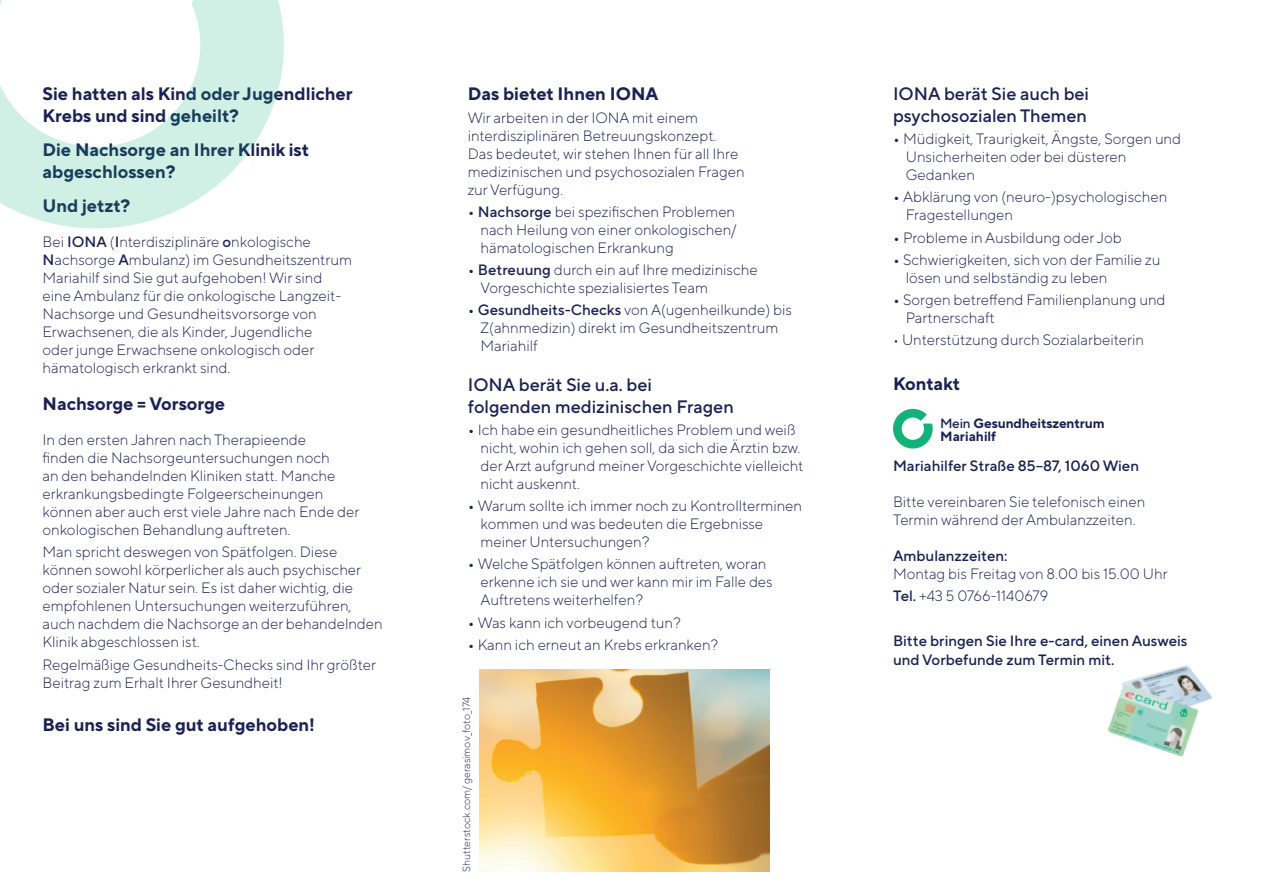
<style>
.page{position:relative;width:1263px;height:893px;background:#fff}
.page>*{position:absolute;margin:0;border:0;box-sizing:border-box;transform-origin:0 0}
.t1{font:700 18px/21.6px "TT Norms Pro";color:#1a2155}
.t2{font:500 18px/21.6px "TT Norms Pro";color:#1a2155}
.t3{font:300 15px/18px "TT Norms Pro";color:#1a2155}
.t4{font:500 15px/19.8px "TT Norms Pro";color:#1a2155}
.t5{font:700 13.5px/13.5px "TT Norms Pro";letter-spacing:-.005em;color:#1a2155}
.t6{font:300 10.5px "TT Norms Pro";color:#1a2155}
.s1{font-weight:500}
</style>
<div class="page">
<img style="left:1108px;top:665px;width:104px;height:92px">
<svg style="left:0;top:0;width:284px;height:229px"></svg>
<img style="left:479px;top:670px;width:291px;height:202px">
<svg style="left:893px;top:409px;width:40px;height:39px"></svg>
<p class="t1" style="left:43px;top:83px;width:312px">Sie hatten als Kind oder Jugendlicher<br>Krebs und sind geheilt?</p>
<p class="t1" style="left:43px;top:139px;width:268px">Die Nachsorge an Ihrer Klinik ist abgeschlossen?</p>
<p class="t1" style="left:43px;top:195px;width:89px">Und jetzt?</p>
<p class="t3" style="left:43px;top:232px;width:311px">Bei <span class="s1">IONA</span> (<span class="s1">I</span>nterdisziplinäre <span class="s1">o</span>nkologische <span class="s1">N</span>achsorge <span class="s1">A</span>mbulanz) im Gesundheitszentrum Mariahilf sind Sie gut aufgehoben! Wir sind eine Ambulanz für die onkologische Langzeit-Nachsorge und Gesundheitsvorsorge von Erwachsenen, die als Kinder, Jugendliche<br>oder junge Erwachsene onkologisch oder hämatologisch erkrankt sind.</p>
<p class="t1" style="left:43px;top:392px;width:184px">Nachsorge = Vorsorge</p>
<p class="t3" style="left:43px;top:430px;width:318px">In den ersten Jahren nach Therapieende<br>finden die Nachsorgeuntersuchungen noch<br>an den behandelnden Kliniken statt. Manche erkrankungsbedingte Folgeerscheinungen können aber auch erst viele Jahre nach Ende der onkologischen Behandlung auftreten.</p>
<p class="t3" style="left:43px;top:542px;width:342px">Man spricht deswegen von Spätfolgen. Diese können sowohl körperlicher als auch psychischer oder sozialer Natur sein. Es ist daher wichtig, die empfohlenen Untersuchungen weiterzuführen, auch nachdem die Nachsorge an der behandelnden Klinik abgeschlossen ist.</p>
<p class="t3" style="left:43px;top:655px;width:335px">Regelmäßige Gesundheits-Checks sind Ihr größter<br>Beitrag zum Erhalt Ihrer Gesundheit!</p>
<p class="t1" style="left:43px;top:714px;width:274px">Bei uns sind Sie gut aufgehoben!</p>
<p class="t1" style="left:468px;top:83px;width:192px">Das bietet Ihnen IONA</p>
<p class="t3" style="left:468px;top:108px;width:278px">Wir arbeiten in der IONA mit einem interdisziplinären Betreuungskonzept.<br>Das bedeutet, wir stehen Ihnen für all Ihre medizinischen und psychosozialen Fragen zur Verfügung.</p>
<p class="t3" style="left:480px;top:202px;width:258px;text-align:justify;text-indent:-13px"><span class="s1">• Nachsorge</span> bei spezifischen Problemen nach Heilung von einer onkologischen/ hämatologischen Erkrankung</p>
<p class="t3" style="left:480px;top:260px;width:279px;text-indent:-13px"><span class="s1">• Betreuung</span> durch ein auf Ihre medizinische<br>Vorgeschichte spezialisiertes Team</p>
<p class="t3" style="left:480px;top:301px;width:313px;text-indent:-13px"><span class="s1">• Gesundheits-Checks</span> von A(ugenheilkunde) bis<br>Z(ahnmedizin) direkt im Gesundheitszentrum<br>Mariahilf</p>
<p class="t2" style="left:468px;top:373px;width:268px">IONA berät Sie u.a. bei folgenden medizinischen Fragen</p>
<p class="t3" style="left:480px;top:420px;width:324px;text-indent:-13px"><span class="s1">•</span> Ich habe ein gesundheitliches Problem und weiß nicht, wohin ich gehen soll, da sich die Ärztin bzw. der Arzt aufgrund meiner Vorgeschichte vielleicht nicht auskennt.</p>
<p class="t3" style="left:480px;top:496px;width:323px;text-indent:-13px"><span class="s1">•</span> Warum sollte ich immer noch zu Kontrollterminen kommen und was bedeuten die Ergebnisse meiner Untersuchungen?</p>
<p class="t3" style="left:480px;top:555px;width:294px;text-indent:-13px"><span class="s1">•</span> Welche Spätfolgen können auftreten, woran erkenne ich sie und wer kann mir im Falle des<br>Auftretens weiterhelfen?</p>
<p class="t3" style="left:468px;top:613px;width:214px"><span class="s1">•</span> Was kann ich vorbeugend tun?</p>
<p class="t3" style="left:468px;top:635px;width:252px"><span class="s1">•</span> Kann ich erneut an Krebs erkranken?</p>
<p class="t6" style="left:460px;top:872px;width:176px;rotate:-90deg">Shutterstock.com/ gerasimov_foto_174</p>
<p class="t2" style="left:893px;top:83px;width:198px">IONA berät Sie auch bei psychosozialen Themen</p>
<p class="t3" style="left:906px;top:129px;width:277px;text-indent:-13px"><span class="s1">•</span> Müdigkeit, Traurigkeit, Ängste, Sorgen und<br>Unsicherheiten oder bei düsteren<br>Gedanken</p>
<p class="t3" style="left:906px;top:188px;width:263px;text-indent:-13px"><span class="s1">•</span> Abklärung von (neuro-)psychologischen<br>Fragestellungen</p>
<p class="t3" style="left:893px;top:228px;width:230px"><span class="s1">•</span> Probleme in Ausbildung oder Job</p>
<p class="t3" style="left:906px;top:250px;width:256px;text-indent:-13px"><span class="s1">•</span> Schwierigkeiten, sich von der Familie zu lösen und selbständig zu leben</p>
<p class="t3" style="left:906px;top:290px;width:261px;text-indent:-13px"><span class="s1">•</span> Sorgen betreffend Familienplanung und<br>Partnerschaft</p>
<p class="t3" style="left:893px;top:331px;width:253px">• Unterstützung durch Sozialarbeiterin</p>
<p class="t1" style="left:893px;top:372px;width:69px">Kontakt</p>
<p class="t5" style="left:940px;top:416px;width:166px"><span class="s1">Mein</span> Gesundheitszentrum<br>Mariahilf</p>
<p class="t4" style="left:893px;top:455px;width:247px">Mariahilfer Straße 85–87, 1060 Wien</p>
<p class="t3" style="left:893px;top:492px;width:254px">Bitte vereinbaren Sie telefonisch einen<br>Termin während der Ambulanzzeiten.</p>
<p class="t4" style="left:893px;top:545px;width:116px">Ambulanzzeiten:</p>
<p class="t3" style="left:893px;top:562px;width:276px;line-height:22.2px">Montag bis Freitag von 8.00 bis 15.00 Uhr<br><span class="s1">Tel.</span> +43 5 0766-1140679</p>
<p class="t4" style="left:893px;top:630px;width:296px">Bitte bringen Sie Ihre e-card, einen Ausweis und Vorbefunde zum Termin mit.</p>
</div>
